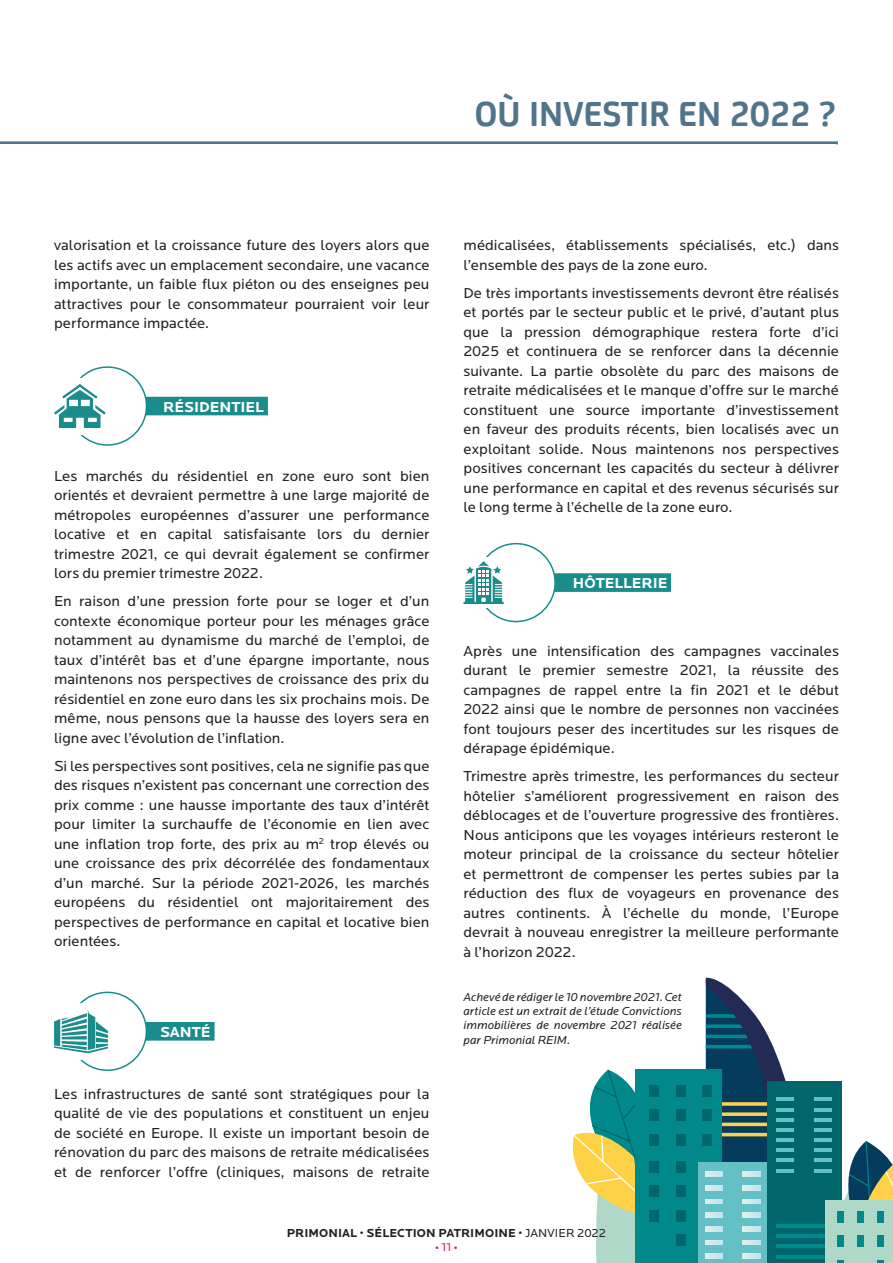
<style>
.page{position:relative;width:893px;height:1263px;background:#fff}
.page>*{position:absolute;margin:0;border:0;box-sizing:border-box;transform-origin:0 0}
.Titre_principal{font:700 37.5px "FS Joey";color:#50748a}
.t1{font:15px/19.5px "Locator";letter-spacing:.005em;color:#231f20;text-align:justify}
.t2{font:700 15px "Locator";color:#fff}
.t3{font:italic 12px/14.4px "Locator";letter-spacing:.005em;color:#231f20;text-align:justify}
.t4{font:700 12px "Locator";letter-spacing:.005em;color:#231f20}
.t5{font:12px "Locator";color:#ee1059}
.s1{font-weight:300}
.s2{font-weight:400}
</style>
<div class="page">
<hr style="left:0;top:141px;width:838px;height:3px;background:#50748a">
<div style="left:596px;top:1111px;width:246px;height:152px;background:#afd8c8"></div>
<svg style="left:841px;top:1141px;width:52px;height:59px"></svg>
<svg style="left:572px;top:1070px;width:63px;height:145px"></svg>
<svg style="left:706px;top:977px;width:80px;height:185px"></svg>
<div style="left:635px;top:1069px;width:87px;height:194px;background:#01888b"></div>
<div style="left:676px;top:1161px;width:9px;height:11px;background:#00666b"></div>
<div style="left:676px;top:1185px;width:9px;height:11px;background:#00666b"></div>
<div style="left:649px;top:1161px;width:10px;height:11px;background:#00666b"></div>
<div style="left:649px;top:1185px;width:10px;height:11px;background:#00666b"></div>
<div style="left:676px;top:1210px;width:9px;height:11px;background:#00666b"></div>
<div style="left:676px;top:1235px;width:9px;height:11px;background:#00666b"></div>
<div style="left:649px;top:1210px;width:10px;height:11px;background:#00666b"></div>
<div style="left:699px;top:1162px;width:82px;height:101px;background:#63c0c4"></div>
<svg style="left:705px;top:1171px;width:17px;height:5px"></svg>
<svg style="left:743px;top:1171px;width:18px;height:5px"></svg>
<svg style="left:705px;top:1185px;width:17px;height:5px"></svg>
<svg style="left:743px;top:1185px;width:18px;height:5px"></svg>
<svg style="left:705px;top:1199px;width:17px;height:5px"></svg>
<svg style="left:743px;top:1199px;width:18px;height:5px"></svg>
<svg style="left:705px;top:1213px;width:17px;height:4px"></svg>
<svg style="left:743px;top:1213px;width:18px;height:4px"></svg>
<svg style="left:705px;top:1226px;width:17px;height:5px"></svg>
<svg style="left:743px;top:1226px;width:18px;height:5px"></svg>
<svg style="left:705px;top:1240px;width:17px;height:5px"></svg>
<svg style="left:743px;top:1240px;width:18px;height:5px"></svg>
<svg style="left:705px;top:1254px;width:17px;height:5px"></svg>
<svg style="left:743px;top:1254px;width:18px;height:5px"></svg>
<div style="left:767px;top:1081px;width:74px;height:182px;background:#00666b"></div>
<hr style="left:776px;top:1224px;width:56px;height:4px;background:#01888b">
<hr style="left:776px;top:1234px;width:56px;height:4px;background:#01888b">
<hr style="left:776px;top:1244px;width:56px;height:4px;background:#01888b">
<hr style="left:776px;top:1255px;width:56px;height:3px;background:#01888b">
<hr style="left:776px;top:1097px;width:18px;height:4px;background:#63c0c4">
<hr style="left:814px;top:1097px;width:18px;height:4px;background:#63c0c4">
<hr style="left:776px;top:1108px;width:18px;height:3px;background:#63c0c4">
<hr style="left:814px;top:1108px;width:18px;height:3px;background:#63c0c4">
<hr style="left:776px;top:1118px;width:18px;height:3px;background:#63c0c4">
<hr style="left:814px;top:1118px;width:18px;height:3px;background:#63c0c4">
<hr style="left:776px;top:1128px;width:18px;height:4px;background:#63c0c4">
<hr style="left:814px;top:1128px;width:18px;height:4px;background:#63c0c4">
<hr style="left:776px;top:1138px;width:18px;height:4px;background:#63c0c4">
<hr style="left:814px;top:1138px;width:18px;height:4px;background:#63c0c4">
<hr style="left:776px;top:1148px;width:18px;height:4px;background:#63c0c4">
<hr style="left:814px;top:1148px;width:18px;height:4px;background:#63c0c4">
<hr style="left:776px;top:1159px;width:18px;height:3px;background:#63c0c4">
<hr style="left:814px;top:1159px;width:18px;height:3px;background:#63c0c4">
<hr style="left:776px;top:1169px;width:18px;height:3px;background:#63c0c4">
<hr style="left:814px;top:1169px;width:18px;height:3px;background:#63c0c4">
<div style="left:825px;top:1200px;width:68px;height:63px;background:#afd8c8"></div>
<div style="left:877px;top:1211px;width:7px;height:11px;background:#01888b"></div>
<div style="left:877px;top:1235px;width:7px;height:11px;background:#01888b"></div>
<div style="left:857px;top:1211px;width:7px;height:11px;background:#01888b"></div>
<div style="left:857px;top:1235px;width:7px;height:11px;background:#01888b"></div>
<div style="left:837px;top:1211px;width:7px;height:11px;background:#01888b"></div>
<div style="left:837px;top:1235px;width:7px;height:11px;background:#01888b"></div>
<svg style="left:877px;top:1260px;width:7px;height:3px"></svg>
<svg style="left:837px;top:1260px;width:7px;height:3px"></svg>
<div style="left:702px;top:1086px;width:9px;height:11px;background:#00666b"></div>
<div style="left:702px;top:1110px;width:9px;height:11px;background:#00666b"></div>
<div style="left:676px;top:1086px;width:9px;height:11px;background:#00666b"></div>
<div style="left:676px;top:1110px;width:9px;height:11px;background:#00666b"></div>
<div style="left:649px;top:1086px;width:10px;height:11px;background:#00666b"></div>
<div style="left:649px;top:1110px;width:10px;height:11px;background:#00666b"></div>
<div style="left:702px;top:1135px;width:9px;height:11px;background:#00666b"></div>
<div style="left:676px;top:1135px;width:9px;height:11px;background:#00666b"></div>
<div style="left:649px;top:1135px;width:10px;height:11px;background:#00666b"></div>
<div style="left:68px;top:366px;width:79px;height:80px;border:2px solid #1b8c8c;border-radius:50%"></div>
<div style="left:66px;top:378px;width:30px;height:56px;background:#fff"></div>
<svg style="left:54px;top:384px;width:52px;height:44px"></svg>
<div style="left:68px;top:991px;width:79px;height:80px;border:2px solid #1b8c8c;border-radius:50%"></div>
<div style="left:66px;top:1003px;width:30px;height:57px;background:#fff"></div>
<svg style="left:54px;top:1009px;width:54px;height:44px"></svg>
<div style="left:476px;top:543px;width:80px;height:79px;border:2px solid #1b8c8c;border-radius:50%"></div>
<div style="left:475px;top:557px;width:29px;height:51px;background:#fff"></div>
<svg style="left:463px;top:561px;width:41px;height:43px"></svg>
<div style="left:146px;top:397px;width:122px;height:18px;background:#1b8c8c"></div>
<svg style="left:554px;top:573px;width:117px;height:19px;background:#1f8e8e"></svg>
<svg style="left:146px;top:1022px;width:69px;height:18px"></svg>
<p class="Titre_principal" style="left:474px;top:85px;width:363px">OÙ INVESTIR EN 2022 ?</p>
<p class="t1" style="left:54px;top:236px;width:377px">valorisation et la croissance future des loyers alors que les actifs avec un emplacement secondaire, une vacance importante, un faible flux piéton ou des enseignes peu attractives pour le consommateur pourraient voir leur performance impactée.</p>
<p class="t2" style="left:163px;top:398px;width:102px">RÉSIDENTIEL</p>
<p class="t1" style="left:54px;top:466px;width:377px">Les marchés du résidentiel en zone euro sont bien orientés et devraient permettre à une large majorité de métropoles européennes d’assurer une performance locative et en capital satisfaisante lors du dernier trimestre 2021, ce qui devrait également se confirmer lors du premier trimestre 2022.</p>
<p class="t1" style="left:54px;top:592px;width:377px">En raison d’une pression forte pour se loger et d’un contexte économique porteur pour les ménages grâce notamment au dynamisme du marché de l’emploi, de taux d’intérêt bas et d’une épargne importante, nous maintenons nos perspectives de croissance des prix du résidentiel en zone euro dans les six prochains mois. De même, nous pensons que la hausse des loyers sera en ligne avec l’évolution de l’inflation.</p>
<p class="t1" style="left:54px;top:756px;width:377px">Si les perspectives sont positives, cela ne signifie pas que des risques n’existent pas concernant une correction des prix comme : une hausse importante des taux d’intérêt pour limiter la surchauffe de l’économie en lien avec une inflation trop forte, des prix au m<sup>2</sup> trop élevés ou une croissance des prix décorrélée des fondamentaux d’un marché. Sur la période 2021-2026, les marchés européens du résidentiel ont majoritairement des perspectives de performance en capital et locative bien orientées.</p>
<p class="t2" style="left:160px;top:1023px;width:52px">SANTÉ</p>
<p class="t1" style="left:54px;top:1084px;width:377px">Les infrastructures de santé sont stratégiques pour la qualité de vie des populations et constituent un enjeu de société en Europe. Il existe un important besoin de rénovation du parc des maisons de retraite médicalisées et de renforcer l’offre (cliniques, maisons de retraite</p>
<p class="t1" style="left:463px;top:236px;width:377px">médicalisées, établissements spécialisés, etc.) dans l’ensemble des pays de la zone euro.</p>
<p class="t1" style="left:463px;top:283px;width:377px">De très importants investissements devront être réalisés et portés par le secteur public et le privé, d’autant plus que la pression démographique restera forte d’ici 2025 et continuera de se renforcer dans la décennie suivante. La partie obsolète du parc des maisons de retraite médicalisées et le manque d’offre sur le marché constituent une source importante d’investissement en faveur des produits récents, bien localisés avec un exploitant solide. Nous maintenons nos perspectives positives concernant les capacités du secteur à délivrer une performance en capital et des revenus sécurisés sur le long terme à l’échelle de la zone euro.</p>
<p class="t2" style="left:573px;top:574px;width:96px">HÔTELLERIE</p>
<p class="t1" style="left:463px;top:641px;width:377px">Après une intensification des campagnes vaccinales durant le premier semestre 2021, la réussite des campagnes de rappel entre la fin 2021 et le début 2022 ainsi que le nombre de personnes non vaccinées font toujours peser des incertitudes sur les risques de dérapage épidémique.</p>
<p class="t1" style="left:463px;top:767px;width:377px">Trimestre après trimestre, les performances du secteur hôtelier s’améliorent progressivement en raison des déblocages et de l’ouverture progressive des frontières.<br>Nous anticipons que les voyages intérieurs resteront le moteur principal de la croissance du secteur hôtelier et permettront de compenser les pertes subies par la réduction des flux de voyageurs en provenance des autres continents. À l’échelle du monde, l’Europe devrait à nouveau enregistrer la meilleure performante à l’horizon 2022.</p>
<p class="t3" style="left:463px;top:989px;width:220px">Achevé de rédiger le 10 novembre 2021. Cet article est un extrait de l’étude Convictions immobilières de novembre 2021 réalisée par Primonial REIM.</p>
<p class="t4" style="left:287px;top:1226px;width:321px">PRIMONIAL <span class="s1">•</span> SÉLECTION PATRIMOINE <span class="s1">•</span> <span class="s2">JANVIER 2022</span></p>
<p class="t5" style="left:435px;top:1240px;width:24px">• 11 <span class="s1">•</span></p>
</div>
